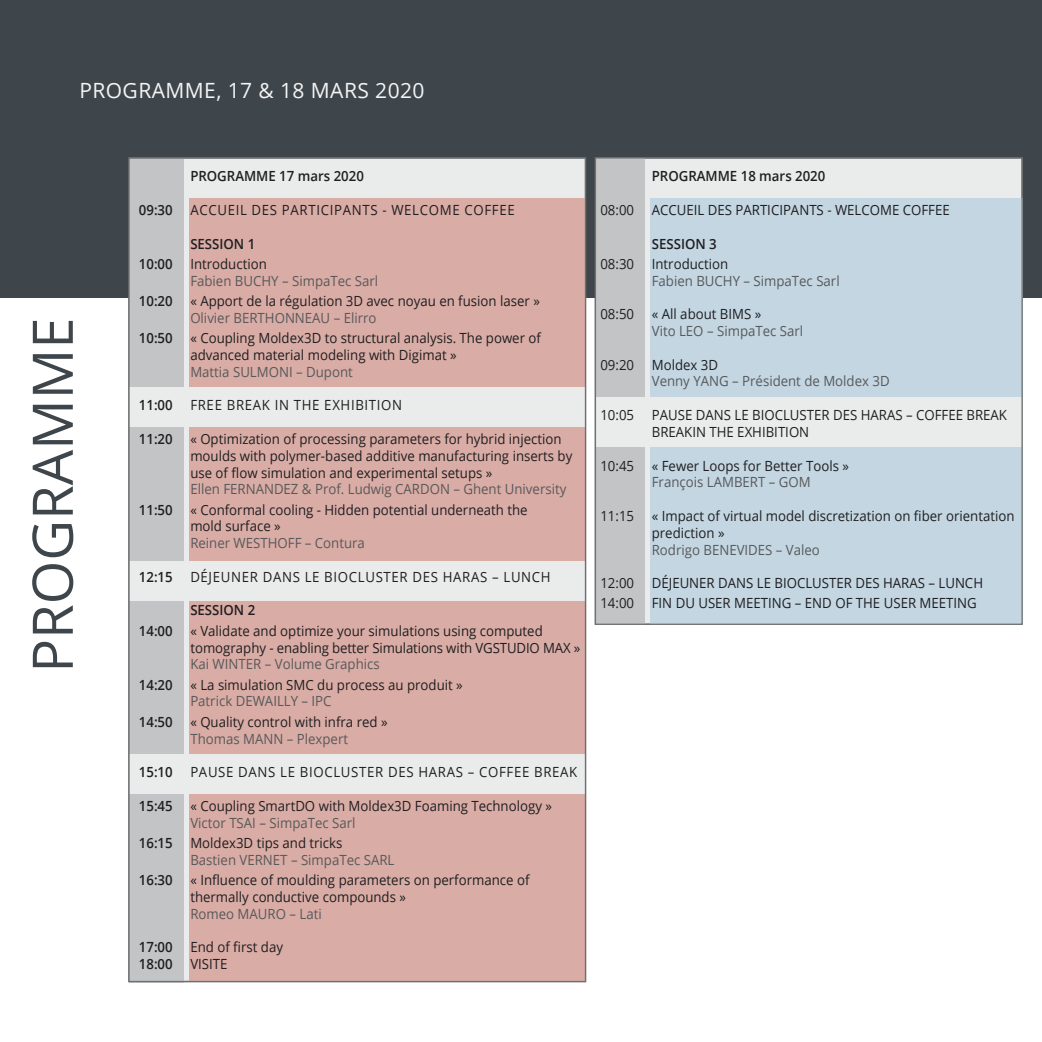
<style>
.page{position:relative;width:1042px;height:1042px;background:#fff}
.page>*{position:absolute;margin:0;border:0;box-sizing:border-box;transform-origin:0 0}
.t1{font:56px "Open Sans";color:#3e464c}
.t2{font:21px "Open Sans";letter-spacing:.02em;color:#f4f4f4}
.t3{font:14px/16.8px "Open Sans";color:#1f1e21;scale:.94 1}
.t4{font:14px "Open Sans";color:#58595b;scale:.94 1}
.t5{font:600 14px "Open Sans";color:#1f1e21;scale:.94 1}
.t6{font:14px "Open Sans";letter-spacing:.05em;color:#1f1e21;scale:.94 1}
</style>
<div class="page">
<div style="left:0;top:0;width:1042px;height:298px;background:#3e464c"></div>
<div style="left:595px;top:157px;width:428px;height:468px;background:#eaebeb"></div>
<div style="left:650px;top:198px;width:372px;height:427px;background:#c3d6e2"></div>
<div style="left:128px;top:157px;width:458px;height:825px;background:#eaebeb"></div>
<div style="left:189px;top:198px;width:396px;height:784px;background:#d9aca5"></div>
<div style="left:595px;top:158px;width:50px;height:466px;background:#c3c4c5"></div>
<div style="left:129px;top:159px;width:55px;height:823px;background:#c3c4c5"></div>
<div style="left:129px;top:754px;width:456px;height:40px;background:#eaebeb"></div>
<div style="left:129px;top:561px;width:456px;height:39px;background:#eaebeb"></div>
<div style="left:129px;top:387px;width:456px;height:40px;background:#eaebeb"></div>
<div style="left:595px;top:397px;width:426px;height:49px;background:#eaebeb"></div>
<h2 class="t2" style="left:79px;top:76px;width:347px">PROGRAMME, 17 &amp; 18 MARS 2020</h2>
<h1 class="t1" style="left:14px;top:673px;width:357px;rotate:-90deg">PROGRAMME</h1>
<p class="t5" style="left:190px;top:167px;width:186px">PROGRAMME 17 mars 2020</p>
<p class="t5" style="left:139px;top:200px;width:37px">09:30</p>
<p class="t6" style="left:190px;top:200px;width:347px">ACCUEIL DES PARTICIPANTS - WELCOME COFFEE</p>
<p class="t5" style="left:190px;top:234px;width:71px">SESSION 1</p>
<p class="t5" style="left:139px;top:254px;width:37px">10:00</p>
<p class="t3" style="left:190px;top:255px;width:83px">Introduction</p>
<p class="t4" style="left:190px;top:271px;width:201px">Fabien BUCHY – SimpaTec Sarl</p>
<p class="t5" style="left:139px;top:291px;width:37px">10:20</p>
<p class="t3" style="left:190px;top:292px;width:373px">« Apport de la régulation 3D avec noyau en fusion laser »</p>
<p class="t4" style="left:190px;top:308px;width:200px">Olivier BERTHONNEAU – Elirro</p>
<p class="t5" style="left:139px;top:328px;width:37px">10:50</p>
<p class="t3" style="left:190px;top:329px;width:374px">« Coupling Moldex3D to structural analysis. The power of advanced material modeling with Digimat »</p>
<p class="t4" style="left:190px;top:362px;width:174px">Mattia SULMONI – Dupont</p>
<p class="t5" style="left:139px;top:396px;width:37px">11:00</p>
<p class="t6" style="left:190px;top:396px;width:227px">FREE BREAK IN THE EXHIBITION</p>
<p class="t5" style="left:139px;top:429px;width:37px">11:20</p>
<p class="t3" style="left:190px;top:430px;width:408px">« Optimization of processing parameters for hybrid injection moulds with polymer-based additive manufacturing inserts by use of flow simulation and experimental setups »</p>
<p class="t4" style="left:190px;top:480px;width:401px">Ellen FERNANDEZ &amp; Prof. Ludwig CARDON – Ghent University</p>
<p class="t5" style="left:139px;top:500px;width:37px">11:50</p>
<p class="t3" style="left:190px;top:501px;width:360px">« Conformal cooling - Hidden potential underneath the mold surface »</p>
<p class="t4" style="left:190px;top:533px;width:187px">Reiner WESTHOFF – Contura</p>
<p class="t5" style="left:139px;top:567px;width:37px">12:15</p>
<p class="t6" style="left:190px;top:567px;width:385px">DÉJEUNER DANS LE BIOCLUSTER DES HARAS – LUNCH</p>
<p class="t5" style="left:190px;top:601px;width:71px">SESSION 2</p>
<p class="t5" style="left:139px;top:621px;width:37px">14:00</p>
<p class="t3" style="left:190px;top:622px;width:416px">« Validate and optimize your simulations using computed tomography - enabling better Simulations with VGSTUDIO MAX »</p>
<p class="t4" style="left:190px;top:655px;width:203px">Kai WINTER – Volume Graphics</p>
<p class="t5" style="left:139px;top:675px;width:37px">14:20</p>
<p class="t3" style="left:190px;top:676px;width:291px">« La simulation SMC du process au produit »</p>
<p class="t4" style="left:190px;top:692px;width:152px">Patrick DEWAILLY – IPC</p>
<p class="t5" style="left:139px;top:712px;width:37px">14:50</p>
<p class="t3" style="left:190px;top:713px;width:211px">« Quality control with infra red »</p>
<p class="t4" style="left:190px;top:729px;width:169px">Thomas MANN – Plexpert</p>
<p class="t5" style="left:139px;top:762px;width:37px">15:10</p>
<p class="t6" style="left:190px;top:762px;width:413px">PAUSE DANS LE BIOCLUSTER DES HARAS – COFFEE BREAK</p>
<p class="t5" style="left:139px;top:796px;width:37px">15:45</p>
<p class="t3" style="left:190px;top:797px;width:386px">« Coupling SmartDO with Moldex3D Foaming Technology »</p>
<p class="t4" style="left:190px;top:813px;width:177px">Victor TSAI – SimpaTec Sarl</p>
<p class="t5" style="left:139px;top:833px;width:37px">16:15</p>
<p class="t3" style="left:190px;top:834px;width:163px">Moldex3D tips and tricks</p>
<p class="t4" style="left:190px;top:850px;width:219px">Bastien VERNET – SimpaTec SARL</p>
<p class="t5" style="left:139px;top:870px;width:37px">16:30</p>
<p class="t3" style="left:190px;top:871px;width:362px">« Influence of moulding parameters on performance of thermally conductive compounds »</p>
<p class="t4" style="left:190px;top:904px;width:141px">Romeo MAURO – Lati</p>
<p class="t5" style="left:139px;top:937px;width:37px">17:00</p>
<p class="t3" style="left:190px;top:938px;width:100px">End of first day</p>
<p class="t5" style="left:139px;top:954px;width:37px">18:00</p>
<p class="t3" style="left:190px;top:955px;width:41px">VISITE</p>
<p class="t5" style="left:652px;top:167px;width:186px">PROGRAMME 18 mars 2020</p>
<p class="t3" style="left:600px;top:201px;width:37px">08:00</p>
<p class="t3" style="left:652px;top:201px;width:318px">ACCUEIL DES PARTICIPANTS - WELCOME COFFEE</p>
<p class="t5" style="left:652px;top:234px;width:71px">SESSION 3</p>
<p class="t3" style="left:600px;top:255px;width:37px">08:30</p>
<p class="t3" style="left:652px;top:255px;width:83px">Introduction</p>
<p class="t4" style="left:652px;top:271px;width:201px">Fabien BUCHY – SimpaTec Sarl</p>
<p class="t3" style="left:600px;top:305px;width:37px">08:50</p>
<p class="t3" style="left:652px;top:305px;width:118px">« All about BIMS »</p>
<p class="t4" style="left:652px;top:321px;width:163px">Vito LEO – SimpaTec Sarl</p>
<p class="t3" style="left:600px;top:356px;width:37px">09:20</p>
<p class="t3" style="left:652px;top:356px;width:72px">Moldex 3D</p>
<p class="t4" style="left:652px;top:372px;width:255px">Venny YANG – Président de Moldex 3D</p>
<p class="t3" style="left:600px;top:406px;width:37px">10:05</p>
<p class="t3" style="left:652px;top:406px;width:379px">PAUSE DANS LE BIOCLUSTER DES HARAS – COFFEE BREAK<br>BREAKIN THE EXHIBITION</p>
<p class="t3" style="left:600px;top:457px;width:37px">10:45</p>
<p class="t3" style="left:652px;top:457px;width:211px">« Fewer Loops for Better Tools »</p>
<p class="t4" style="left:652px;top:473px;width:171px">François LAMBERT – GOM</p>
<p class="t3" style="left:600px;top:507px;width:37px">11:15</p>
<p class="t3" style="left:652px;top:507px;width:387px">« Impact of virtual model discretization on fiber orientation prediction »</p>
<p class="t4" style="left:652px;top:540px;width:180px">Rodrigo BENEVIDES – Valeo</p>
<p class="t3" style="left:600px;top:574px;width:37px">12:00</p>
<p class="t3" style="left:652px;top:574px;width:354px">DÉJEUNER DANS LE BIOCLUSTER DES HARAS – LUNCH</p>
<p class="t3" style="left:600px;top:594px;width:37px">14:00</p>
<p class="t3" style="left:652px;top:594px;width:347px">FIN DU USER MEETING – END OF THE USER MEETING</p>
</div>
